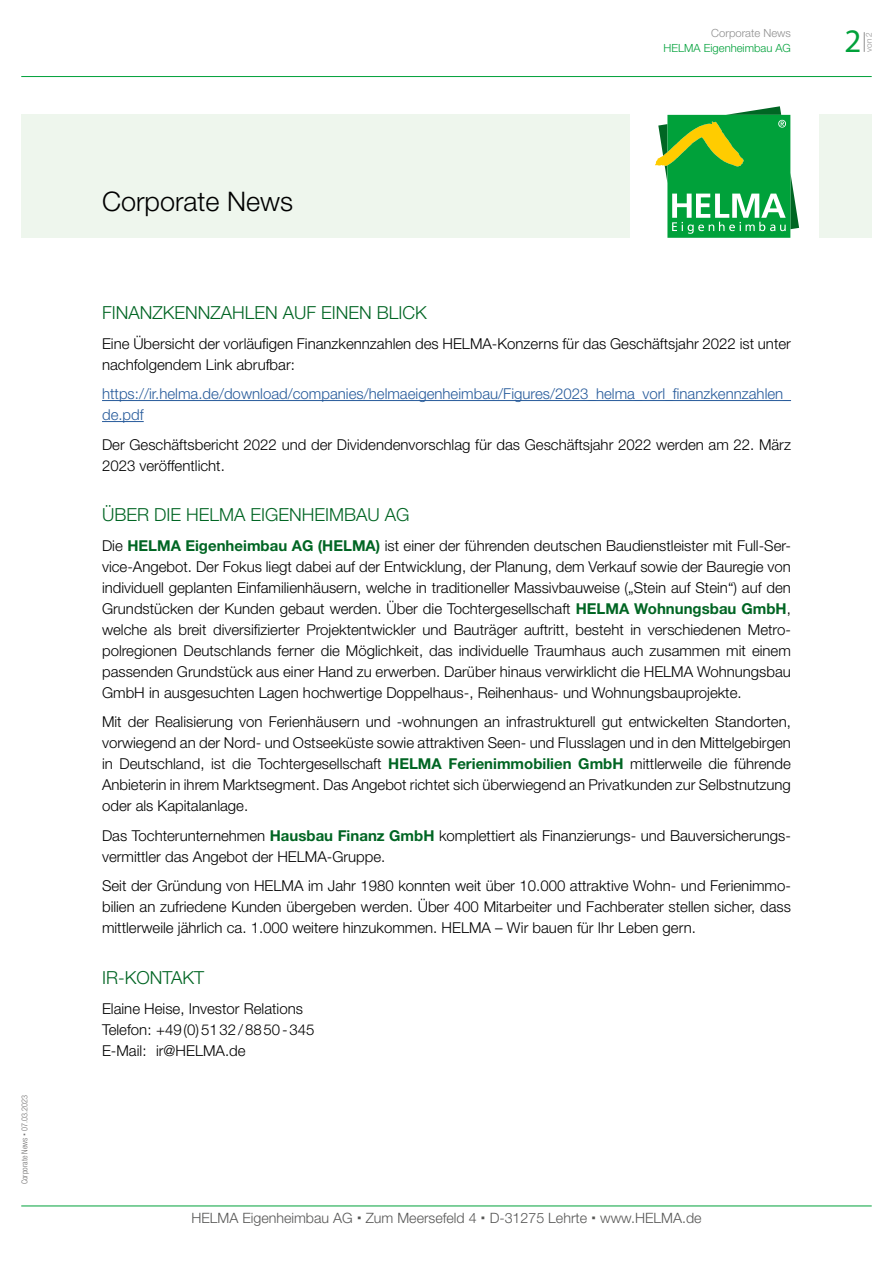
<style>
.page{position:relative;width:893px;height:1263px;background:#fff}
.page>*{position:absolute;margin:0;border:0;box-sizing:border-box;transform-origin:0 0}
.t1{font:33px "Myriad Pro";color:#00a13a}
.t2{font:300 27px "Helvetica Neue LT Std";color:#000}
.t3{font:300 18px "Helvetica Neue LT Std";color:#006523}
.t4{font:300 15px/21px "Helvetica Neue LT Std";color:#000}
.t5{font:300 15px/21px "Helvetica Neue LT Std";color:#275b9b}
.t6{font:300 14.25px "Helvetica Neue LT Std";color:#575756}
.t7{font:300 11.25px "Helvetica Neue LT Std";color:#00a13a}
.t8{font:300 11.25px "Helvetica Neue LT Std";color:#909090}
.t9{font:300 condensed 8.25px "Helvetica Neue LT Std";color:#706f6f}
.t10{font:300 8.25px "Helvetica Neue LT Std";color:#909090}
.s1{font-weight:700;color:#006523}
</style>
<div class="page">
<hr style="left:21px;top:76px;width:851px;height:1px;background:#00a13a">
<hr style="left:21px;top:1205px;width:851px;height:1px;background:#00a13a">
<div style="left:21px;top:115px;width:608px;height:123px;background:#eef6ed"></div>
<div style="left:819px;top:115px;width:53px;height:123px;background:#eef6ed"></div>
<svg style="left:655px;top:106px;width:144px;height:132px"></svg>
<svg style="left:864px;top:32px;width:1px;height:20px"></svg>
<hr style="left:102px;top:400px;width:689px;height:1px;background:#275b9b">
<hr style="left:102px;top:421px;width:42px;height:1px;background:#275b9b">
<p class="t9" style="left:20px;top:1184px;width:91px;rotate:-90deg">Corporate News 07.03.2023</p>
<h2 class="t2" style="left:102px;top:185px;width:193px">Corporate News</h2>
<p class="t8" style="left:711px;top:26px;width:81px">Corporate News</p>
<p class="t7" style="left:664px;top:41px;width:129px">HELMA Eigenheimbau AG</p>
<p class="t3" style="left:102px;top:302px;width:326px">FINANZKENNZAHLEN AUF EINEN BLICK</p>
<p class="t4" style="left:102px;top:332px;width:690px">Eine Übersicht der vorläufigen Finanzkennzahlen des HELMA-Konzerns für das Geschäftsjahr 2022 ist unter nachfolgendem Link abrufbar:</p>
<p class="t5" style="left:102px;top:383px;width:690px">https://ir.helma.de/download/companies/helmaeigenheimbau/Figures/2023_helma_vorl_finanzkennzahlen_ de.pdf</p>
<p class="t4" style="left:102px;top:433px;width:690px">Der Geschäftsbericht 2022 und der Dividendenvorschlag für das Geschäftsjahr 2022 werden am 22. März<br>2023 veröffentlicht.</p>
<p class="t3" style="left:102px;top:504px;width:309px">ÜBER DIE HELMA EIGENHEIMBAU AG</p>
<p class="t4" style="left:102px;top:535px;width:690px">Die <span class="s1">HELMA Eigenheimbau AG (HELMA)</span> ist einer der führenden deutschen Baudienstleister mit Full-Ser&shy;vice-Angebot. Der Fokus liegt dabei auf der Entwicklung, der Planung, dem Verkauf sowie der Bauregie von individuell geplanten Einfamilienhäusern, welche in traditioneller Massivbauweise („Stein auf Stein“) auf den Grundstücken der Kunden gebaut werden. Über die Tochtergesellschaft <span class="s1">HELMA Wohnungsbau GmbH</span>, welche als breit diversifizierter Projektentwickler und Bauträger auftritt, besteht in verschiedenen Metro&shy;polregionen Deutschlands ferner die Möglichkeit, das individuelle Traumhaus auch zusammen mit einem passenden Grundstück aus einer Hand zu erwerben. Darüber hinaus verwirklicht die HELMA Wohnungsbau GmbH in ausgesuchten Lagen hochwertige Doppelhaus-, Reihenhaus- und Wohnungsbauprojekte.</p>
<p class="t4" style="left:102px;top:711px;width:690px;text-align:justify">Mit der Realisierung von Ferienhäusern und -wohnungen an infrastrukturell gut entwickelten Standorten, vorwiegend an der Nord- und Ostseeküste sowie attraktiven Seen- und Flusslagen und in den Mittelgebirgen in Deutschland, ist die Tochtergesellschaft <span class="s1">HELMA Ferienimmobilien GmbH</span> mittlerweile die führende Anbieterin in ihrem Marktsegment. Das Angebot richtet sich überwiegend an Privatkunden zur Selbstnutzung oder als Kapitalanlage.</p>
<p class="t4" style="left:102px;top:825px;width:689px">Das Tochterunternehmen <span class="s1">Hausbau Finanz GmbH</span> komplettiert als Finanzierungs- und Bauversicherungs&shy;vermittler das Angebot der HELMA-Gruppe.</p>
<p class="t4" style="left:102px;top:875px;width:690px;text-align:justify">Seit der Gründung von HELMA im Jahr 1980 konnten weit über 10.000 attraktive Wohn- und Ferienimmo&shy;bilien an zufriedene Kunden übergeben werden. Über 400 Mitarbeiter und Fachberater stellen sicher, dass mittlerweile jährlich ca. 1.000 weitere hinzukommen. HELMA – Wir bauen für Ihr Leben gern.</p>
<p class="t3" style="left:102px;top:967px;width:104px">IR-KONTAKT</p>
<p class="t4" style="left:102px;top:997px;width:214px">Elaine Heise, Investor Relations<br>Telefon: +49(0)5132/8850-345<br>E-Mail: ir@HELMA.de</p>
<h1 class="t1" style="left:845px;top:20px;width:18px">2</h1>
<p class="t10" style="left:864px;top:52px;width:21px;rotate:-90deg">von 2</p>
<p class="t6" style="left:191px;top:1209px;width:512px">HELMA Eigenheimbau AG Zum Meersefeld 4 D-31275 Lehrte www.HELMA.de</p>
</div>
